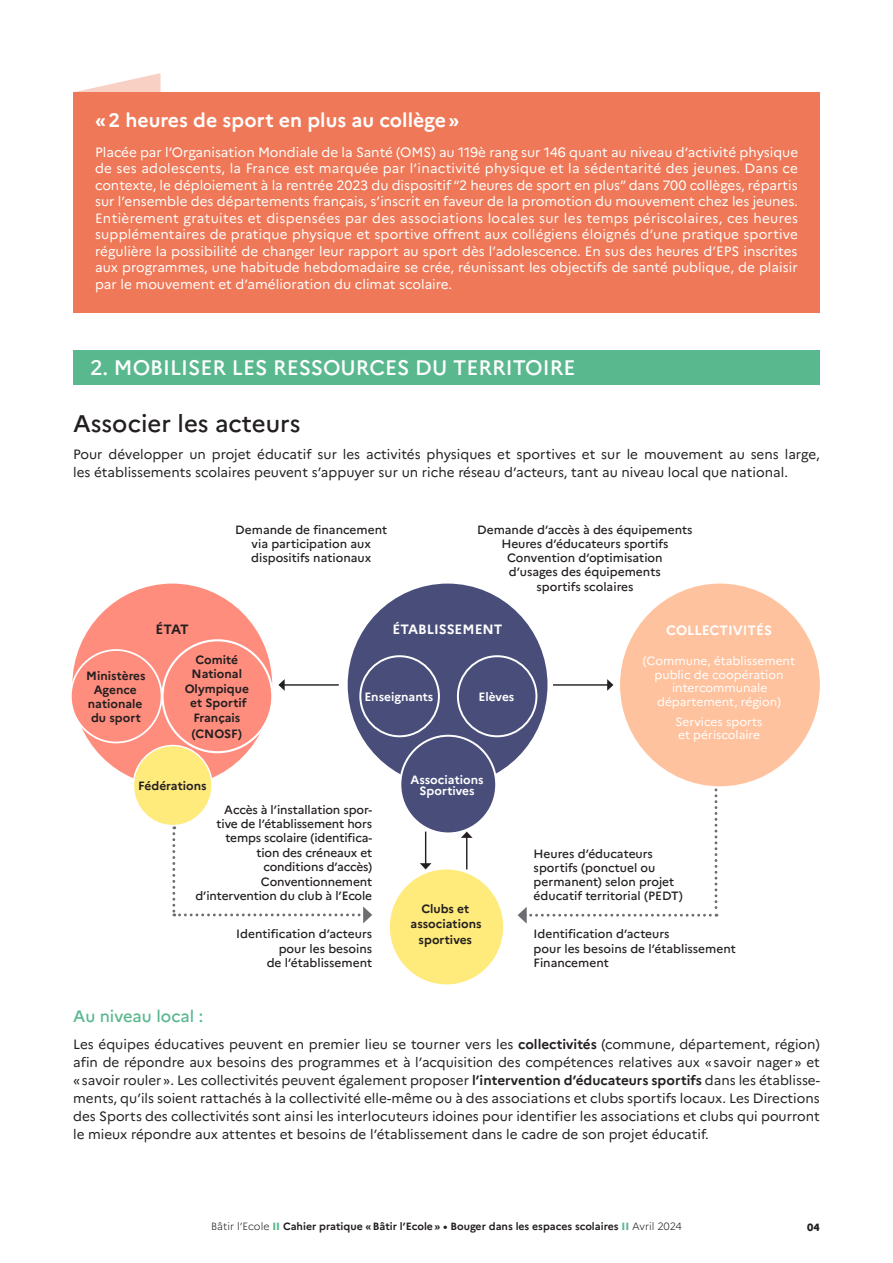
<style>
.page{position:relative;width:893px;height:1263px;background:#fff}
.page>*{position:absolute;margin:0;border:0;box-sizing:border-box;transform-origin:0 0}
.t1{font:500 24px "Marianne";color:#231f20}
.t2{font:500 21px "Marianne";color:#fff}
.t3{font:700 19.5px "Marianne";color:#fff}
.t4{font:500 16.5px "Marianne";color:#5ab88f}
.t5{font:13.5px/16.5px "Marianne";color:#fff;text-align:justify}
.t6{font:13.5px/18px "Marianne";color:#231f20}
.t7{font:700 13.5px "Marianne";color:#fff}
.t8{font:700 13.5px "Marianne";color:#231f20}
.t9{font:500 12px/14.2px "Marianne";color:#231f20;text-align:right}
.t10{font:700 12px/13.8px "Marianne";color:#231f20;text-align:center}
.t11{font:12px/13.5px "Marianne";color:#fff;text-align:center}
.t12{font:700 12px/10.8px "Marianne";color:#fff;text-align:center}
.t13{font:700 10.5px "Marianne";color:#231f20}
.t14{font:800 10.5px "Marianne";color:#231f20}
.s1{font-weight:700}
.s2{font-weight:300}
.s3{font-weight:800;color:#5ab88f}
</style>
<div class="page">
<div style="left:390px;top:869px;width:113px;height:115px;background:#ffea7c;border-radius:50%"></div>
<div style="left:73px;top:350px;width:747px;height:34px;background:#5ab88f"></div>
<hr style="left:284px;top:684px;width:55px;height:2px;background:#231f20">
<svg style="left:278px;top:679px;width:7px;height:12px"></svg>
<div style="left:72px;top:584px;width:200px;height:202px;background:#ff8d7e;border-radius:50%"></div>
<div style="left:348px;top:584px;width:199px;height:202px;background:#484d7a;border-radius:50%"></div>
<div style="left:71px;top:650px;width:91px;height:92px;background:#ff8d7e;border-radius:50%"></div>
<div style="left:70px;top:649px;width:92px;height:94px;border:2px solid #fff;border-radius:50%"></div>
<div style="left:359px;top:655px;width:81px;height:82px;border:2px solid #fff;border-radius:50%"></div>
<div style="left:457px;top:655px;width:80px;height:82px;border:2px solid #fff;border-radius:50%"></div>
<div style="left:133px;top:745px;width:79px;height:81px;background:#ffea7c;border-radius:50%"></div>
<div style="left:133px;top:745px;width:80px;height:81px;border:2px solid #fff;border-radius:50%"></div>
<svg style="left:518px;top:753px;width:199px;height:171px"></svg>
<div style="left:620px;top:584px;width:200px;height:202px;background:#ffc29e;border-radius:50%"></div>
<svg style="left:172px;top:826px;width:200px;height:97px"></svg>
<hr style="left:553px;top:684px;width:55px;height:2px;background:#231f20">
<svg style="left:607px;top:679px;width:6px;height:12px"></svg>
<div style="left:163px;top:640px;width:109px;height:112px;background:#ff8d7e;border-radius:50%"></div>
<div style="left:161px;top:639px;width:112px;height:114px;border:2px solid #fff;border-radius:50%"></div>
<div style="left:400px;top:736px;width:96px;height:97px;background:#484d7a;border-radius:50%"></div>
<div style="left:399px;top:735px;width:98px;height:99px;border:2px solid #fff;border-radius:50%"></div>
<svg style="left:76px;top:73px;width:85px;height:19px"></svg>
<div style="left:73px;top:92px;width:747px;height:221px;background:#ee7857"></div>
<hr style="left:425px;top:831px;width:1px;height:33px;background:#231f20">
<svg style="left:420px;top:863px;width:11px;height:6px"></svg>
<hr style="left:466px;top:837px;width:1px;height:32px;background:#231f20">
<svg style="left:461px;top:831px;width:12px;height:7px"></svg>
<p class="t3" style="left:95px;top:108px;width:366px">«2 heures de sport en plus au collège»</p>
<p class="t5" style="left:95px;top:144px;width:705px">Placée par l’Organisation Mondiale de la Santé (OMS) au 119è rang sur 146 quant au niveau d’activité physique de ses adolescents, la France est marquée par l’inactivité physique et la sédentarité des jeunes. Dans ce contexte, le déploiement à la rentrée 2023 du dispositif “2 heures de sport en plus” dans 700 collèges, répartis sur l’ensemble des départements français, s’inscrit en faveur de la promotion du mouvement chez les jeunes.<br>Entièrement gratuites et dispensées par des associations locales sur les temps périscolaires, ces heures supplémentaires de pratique physique et sportive offrent aux collégiens éloignés d’une pratique sportive régulière la possibilité de changer leur rapport au sport dès l’adolescence. En sus des heures d’EPS inscrites aux programmes, une habitude hebdomadaire se crée, réunissant les objectifs de santé publique, de plaisir par le mouvement et d’amélioration du climat scolaire.</p>
<p class="t2" style="left:90px;top:355px;width:487px">2. MOBILISER LES RESSOURCES DU TERRITOIRE</p>
<p class="t1" style="left:73px;top:409px;width:229px">Associer les acteurs</p>
<p class="t6" style="left:73px;top:445px;width:748px">Pour développer un projet éducatif sur les activités physiques et sportives et sur le mouvement au sens large, les établissements scolaires peuvent s’appuyer sur un riche réseau d’acteurs, tant au niveau local que national.</p>
<p class="t10" style="left:86px;top:669px;width:61px">Ministères<br>Agence nationale du sport</p>
<p class="t9" style="left:235px;top:522px;width:153px;text-align:center">Demande de financement via participation aux dispositifs nationaux</p>
<p class="t9" style="left:477px;top:522px;width:217px;text-align:center">Demande d’accès à des équipements<br>Heures d’éducateurs sportifs<br>Convention d’optimisation<br>d’usages des équipements<br>sportifs scolaires</p>
<p class="t8" style="left:155px;top:621px;width:35px">ÉTAT</p>
<p class="t7" style="left:392px;top:621px;width:112px">ÉTABLISSEMENT</p>
<p class="t10" style="left:192px;top:652px;width:52px;line-height:14.5px">Comité<br>National</p>
<p class="t10" style="left:185px;top:681px;width:66px">Olympique</p>
<p class="t10" style="left:190px;top:696px;width:58px;line-height:14.5px;text-align:left">et Sportif<br>Français</p>
<p class="t10" style="left:191px;top:727px;width:52px">(CNOSF)</p>
<p class="t12" style="left:364px;top:691px;width:70px">Enseignants</p>
<p class="t12" style="left:478px;top:691px;width:38px">Elèves</p>
<p class="t7" style="left:666px;top:622px;width:107px">COLLECTIVITÉS</p>
<p class="t11" style="left:643px;top:654px;width:154px">(Commune, établissement public de coopération intercommunale département, région)</p>
<p class="t11" style="left:676px;top:714px;width:88px;text-align:left">Services sports et périscolaire</p>
<p class="t10" style="left:138px;top:779px;width:70px">Fédérations</p>
<p class="t9" style="left:217px;top:802px;width:157px">Accès à l’installation spor&shy;tive de l’établissement hors temps scolaire (identifica&shy;tion des créneaux et conditions d’accès)</p>
<p class="t9" style="left:195px;top:875px;width:178px">Conventionnement d’intervention du club à l’Ecole</p>
<p class="t9" style="left:236px;top:927px;width:137px">Identification d’acteurs pour les besoins<br>de l’établissement</p>
<p class="t12" style="left:410px;top:774px;width:75px">Associations<br>Sportives</p>
<p class="t10" style="left:421px;top:902px;width:49px">Clubs et</p>
<p class="t10" style="left:411px;top:917px;width:72px">associations</p>
<p class="t10" style="left:419px;top:932px;width:55px">sportives</p>
<p class="t9" style="left:534px;top:846px;width:151px;text-align:left">Heures d’éducateurs sportifs (ponctuel ou permanent) selon projet éducatif territorial (PEDT)</p>
<p class="t9" style="left:534px;top:927px;width:204px;text-align:left">Identification d’acteurs<br>pour les besoins de l’établissement<br>Financement</p>
<p class="t4" style="left:73px;top:1006px;width:132px">Au niveau local :</p>
<p class="t6" style="left:73px;top:1035px;width:748px;text-align:justify">Les équipes éducatives peuvent en premier lieu se tourner vers les <span class="s1">collectivités</span> (commune, département, région) afin de répondre aux besoins des programmes et à l’acquisition des compétences relatives aux «savoir nager» et «savoir rouler». Les collectivités peuvent également proposer <span class="s1">l’intervention d’éducateurs sportifs</span> dans les établisse&shy;ments, qu’ils soient rattachés à la collectivité elle-même ou à des associations et clubs sportifs locaux. Les Directions des Sports des collectivités sont ainsi les interlocuteurs idoines pour identifier les associations et clubs qui pourront le mieux répondre aux attentes et besoins de l’établissement dans le cadre de son projet éducatif.</p>
<p class="t13" style="left:211px;top:1220px;width:472px"><span class="s2">Bâtir l’Ecole</span> <span class="s3">II</span> Cahier pratique «Bâtir l’Ecole» • Bouger dans les espaces scolaires <span class="s3">II</span> <span class="s2">Avril 2024</span></p>
<p class="t14" style="left:807px;top:1221px;width:14px">04</p>
</div>
